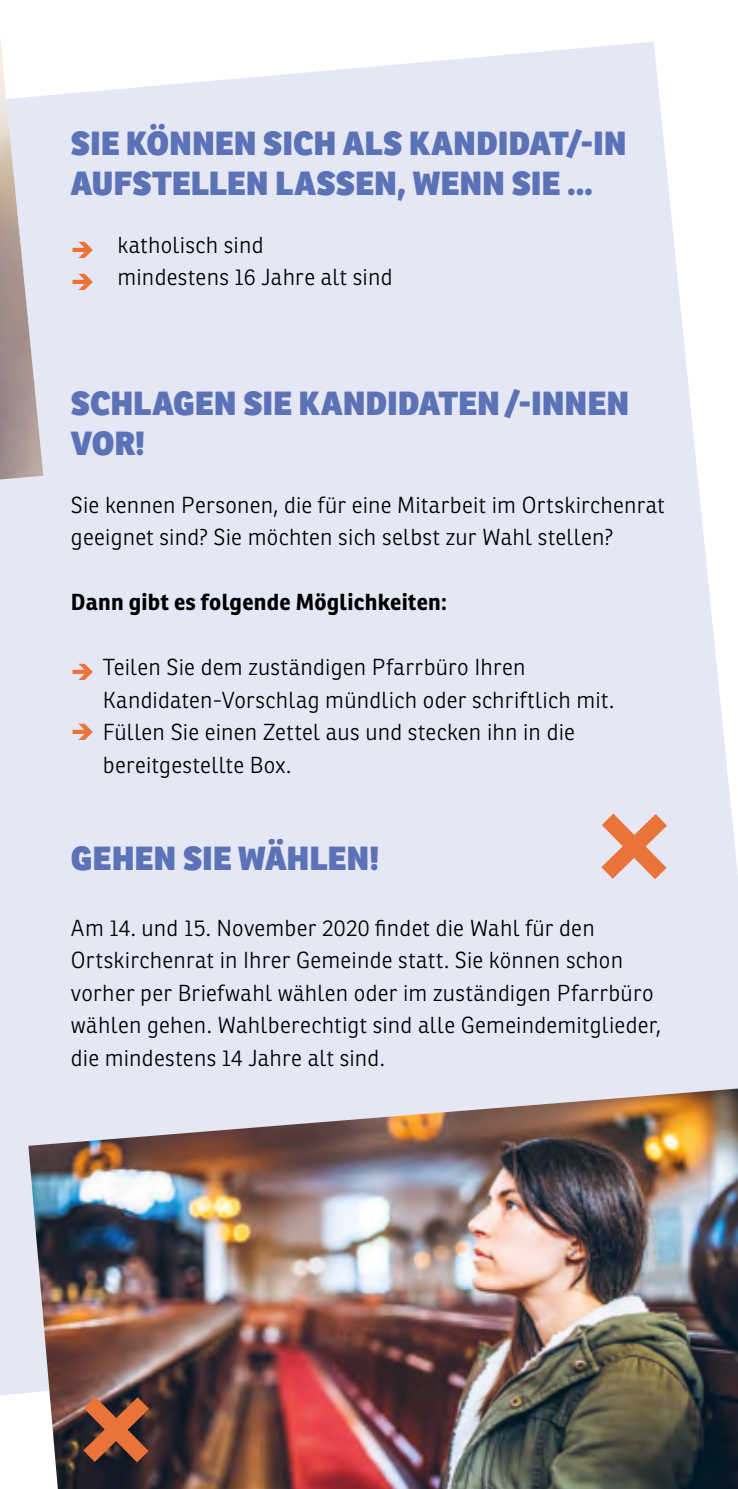
<style>
.page{position:relative;width:738px;height:1489px;background:#fff}
.page>*{position:absolute;margin:0;border:0;box-sizing:border-box;transform-origin:0 0}
.INH_H1{font:800 32.5px/40px "Ronnia";color:#5c72b6}
.INH_P{font:300 22.5px/32.5px "Ronnia";letter-spacing:.01em;color:#000}
.INH_P-2{font:700 22.5px "Ronnia";letter-spacing:.01em;color:#000}
.s1{color:#ea7339}
</style>
<div class="page">
<div style="left:0;top:42px;width:737px;height:1353px;background:#e5e7f5"></div>
<img style="left:0;top:39px;width:43px;height:440px">
<img style="left:28px;top:1088px;width:709px;height:400px">
<svg style="left:583px;top:796px;width:100px;height:100px;background:#e6cdcb"></svg>
<svg style="left:66px;top:1379px;width:100px;height:100px;background:#664136"></svg>
<p class="INH_H1" style="left:71px;top:123px;width:557px">SIE KÖNNEN SICH ALS KANDIDAT/-IN<br>AUFSTELLEN LASSEN, WENN SIE …</p>
<p class="INH_P" style="left:71px;top:228px;width:194px"><span class="s1">➔</span> katholisch sind</p>
<p class="INH_P" style="left:71px;top:261px;width:323px"><span class="s1">➔</span> mindestens 16 Jahre alt sind</p>
<p class="INH_H1" style="left:71px;top:383px;width:559px">SCHLAGEN SIE KANDIDATEN/-INNEN<br>VOR!</p>
<p class="INH_P" style="left:71px;top:488px;width:595px">Sie kennen Personen, die für eine Mitarbeit im Ortskirchenrat geeignet sind? Sie möchten sich selbst zur Wahl stellen?</p>
<p class="INH_P-2" style="left:71px;top:588px;width:377px">Dann gibt es folgende Möglichkeiten:</p>
<p class="INH_P" style="left:103px;top:651px;width:512px;text-indent:-32px"><span class="s1">➔</span> Teilen Sie dem zuständigen Pfarrbüro Ihren<br>Kandidaten-Vorschlag mündlich oder schriftlich mit.</p>
<p class="INH_P" style="left:103px;top:716px;width:473px;text-indent:-32px"><span class="s1">➔</span> Füllen Sie einen Zettel aus und stecken ihn in die bereitgestellte Box.</p>
<p class="INH_H1" style="left:71px;top:838px;width:309px">GEHEN SIE WÄHLEN!</p>
<p class="INH_P" style="left:71px;top:911px;width:591px">Am 14. und 15. November 2020 findet die Wahl für den Ortskirchenrat in Ihrer Gemeinde statt. Sie können schon vorher per Briefwahl wählen oder im zuständigen Pfarrbüro wählen gehen. Wahlberechtigt sind alle Gemeindemitglieder, die mindestens 14 Jahre alt sind.</p>
</div>
